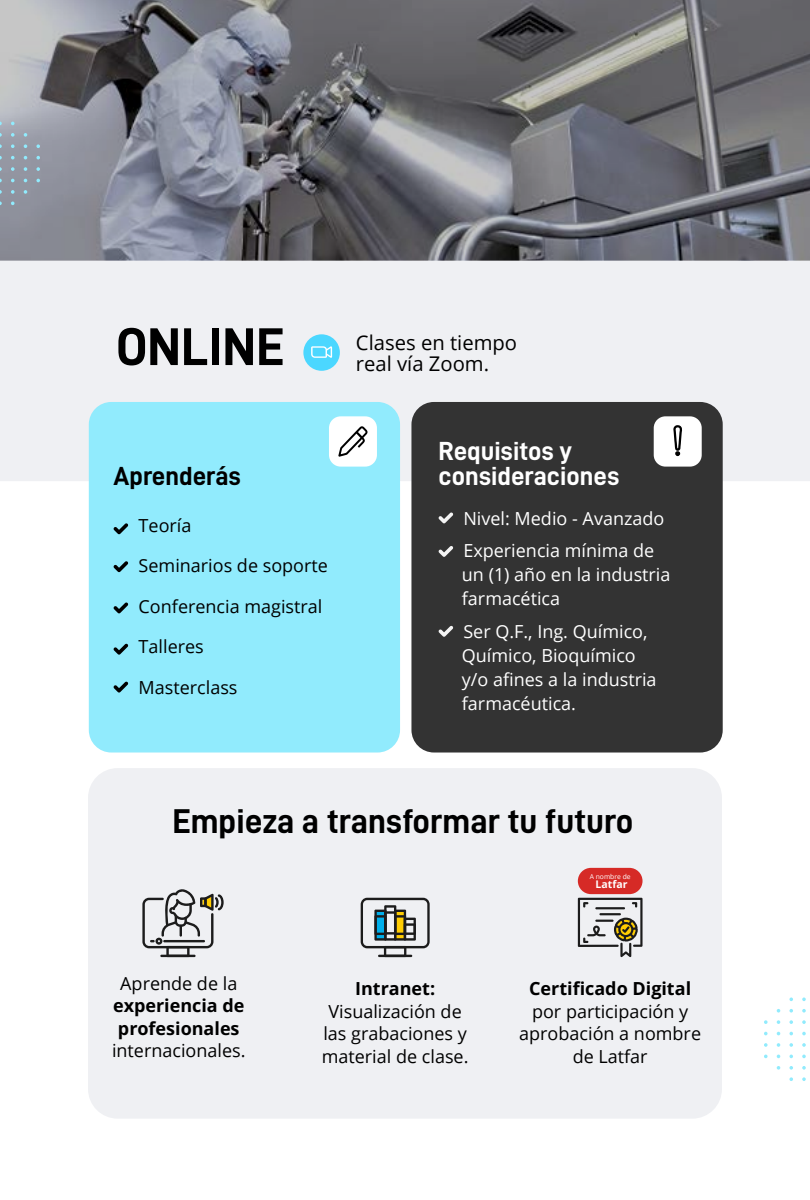
<style>
.page{position:relative;width:810px;height:1200px;background:#fff}
.page>*{position:absolute;margin:0;border:0;box-sizing:border-box;transform-origin:0 0}
.t1{font:53.25px "D DIN Bold";color:#000}
.t2{font:34.5px "D DIN Bold";color:#000}
.t3{font:26.25px "D DIN Bold";color:#fff}
.t4{font:26.25px "D DIN Bold";color:#000}
.t5{font:20.25px/21px "Open Sans";color:#000}
.t6{font:18px/22.5px "Open Sans";color:#000;text-align:center}
.t7{font:18px/24px "Open Sans";color:#fff}
.t8{font:700 18px/22.5px "Open Sans";color:#000}
.t9{font:700 10.5px "Open Sans";color:#fff}
.t10{font:6.75px "Open Sans";color:#fff}
</style>
<div class="page">
<svg style="left:764px;top:998px;width:42px;height:83px"></svg>
<img style="left:0;top:0;width:810px;height:261px">
<div style="left:0;top:261px;width:810px;height:220px;background:#eff0f3"></div>
<div style="left:89px;top:402px;width:311px;height:351px;background:#91ebfd;border-radius:22px"></div>
<div style="left:411px;top:402px;width:312px;height:351px;background:#333;border-radius:22px"></div>
<div style="left:88px;top:768px;width:634px;height:351px;background:#eff0f3;border-radius:30px"></div>
<svg style="left:361px;top:898px;width:69px;height:59px"></svg>
<svg style="left:578px;top:898px;width:65px;height:59px"></svg>
<div style="left:578px;top:868px;width:65px;height:26px;background:#d62a26;border-radius:13px"></div>
<svg style="left:142px;top:889px;width:82px;height:68px"></svg>
<svg style="left:439px;top:512px;width:14px;height:11px"></svg>
<svg style="left:439px;top:626px;width:14px;height:11px"></svg>
<svg style="left:439px;top:546px;width:14px;height:11px"></svg>
<svg style="left:114px;top:523px;width:14px;height:11px"></svg>
<svg style="left:114px;top:561px;width:14px;height:11px"></svg>
<svg style="left:114px;top:644px;width:14px;height:11px"></svg>
<svg style="left:114px;top:682px;width:14px;height:11px"></svg>
<svg style="left:114px;top:602px;width:14px;height:11px"></svg>
<div style="left:329px;top:416px;width:48px;height:51px;background:#fff;border-radius:12px"></div>
<div style="left:654px;top:416px;width:48px;height:51px;background:#fff;border-radius:12px"></div>
<svg style="left:338px;top:426px;width:30px;height:31px"></svg>
<svg style="left:673px;top:425px;width:9px;height:31px"></svg>
<div style="left:303px;top:334px;width:37px;height:37px;background:#4bd7ff;border-radius:50%"></div>
<svg style="left:311px;top:346px;width:21px;height:12px"></svg>
<svg style="left:0;top:122px;width:40px;height:83px;background:#969eaa"></svg>
<h1 class="t1" style="left:116px;top:317px;width:170px">ONLINE</h1>
<p class="t5" style="left:356px;top:331px;width:163px">Clases en tiempo real vía Zoom.</p>
<h3 class="t3" style="left:439px;top:436px;width:135px">Requisitos y</h3>
<h3 class="t4" style="left:114px;top:462px;width:129px">Aprenderás</h3>
<h3 class="t3" style="left:439px;top:462px;width:182px">consideraciones</h3>
<p class="t7" style="left:463px;top:502px;width:203px;line-height:32.2px">Nivel: Medio - Avanzado<br>Experiencia mínima de</p>
<p class="t7" style="left:462px;top:562px;width:210px">un (1) año en la industria farmacética</p>
<p class="t7" style="left:462px;top:619px;width:196px">Ser Q.F., Ing. Químico,<br>Químico, Bioquímico y/o afines a la industria farmacéutica.</p>
<p class="t6" style="left:139px;top:513px;width:54px">Teoría</p>
<p class="t6" style="left:139px;top:554px;width:191px">Seminarios de soporte</p>
<p class="t6" style="left:139px;top:594px;width:185px">Conferencia magistral</p>
<p class="t6" style="left:139px;top:635px;width:67px">Talleres</p>
<p class="t6" style="left:139px;top:675px;width:100px">Masterclass</p>
<h2 class="t2" style="left:172px;top:802px;width:462px">Empieza a transformar tu futuro</h2>
<p class="t6" style="left:120px;top:971px;width:119px">Aprende de la</p>
<p class="t8" style="left:113px;top:994px;width:133px">experiencia de profesionales</p>
<p class="t6" style="left:112px;top:1039px;width:135px">internacionales.</p>
<p class="t8" style="left:355px;top:977px;width:82px">Intranet:</p>
<p class="t6" style="left:322px;top:999px;width:148px">Visualización de las grabaciones y material de clase.</p>
<p class="t10" style="left:590px;top:872px;width:42px">A nombre de</p>
<p class="t9" style="left:596px;top:877px;width:34px">Latfar</p>
<p class="t8" style="left:529px;top:977px;width:164px">Certificado Digital</p>
<p class="t6" style="left:519px;top:999px;width:183px">por participación y aprobación a nombre de Latfar</p>
</div>
